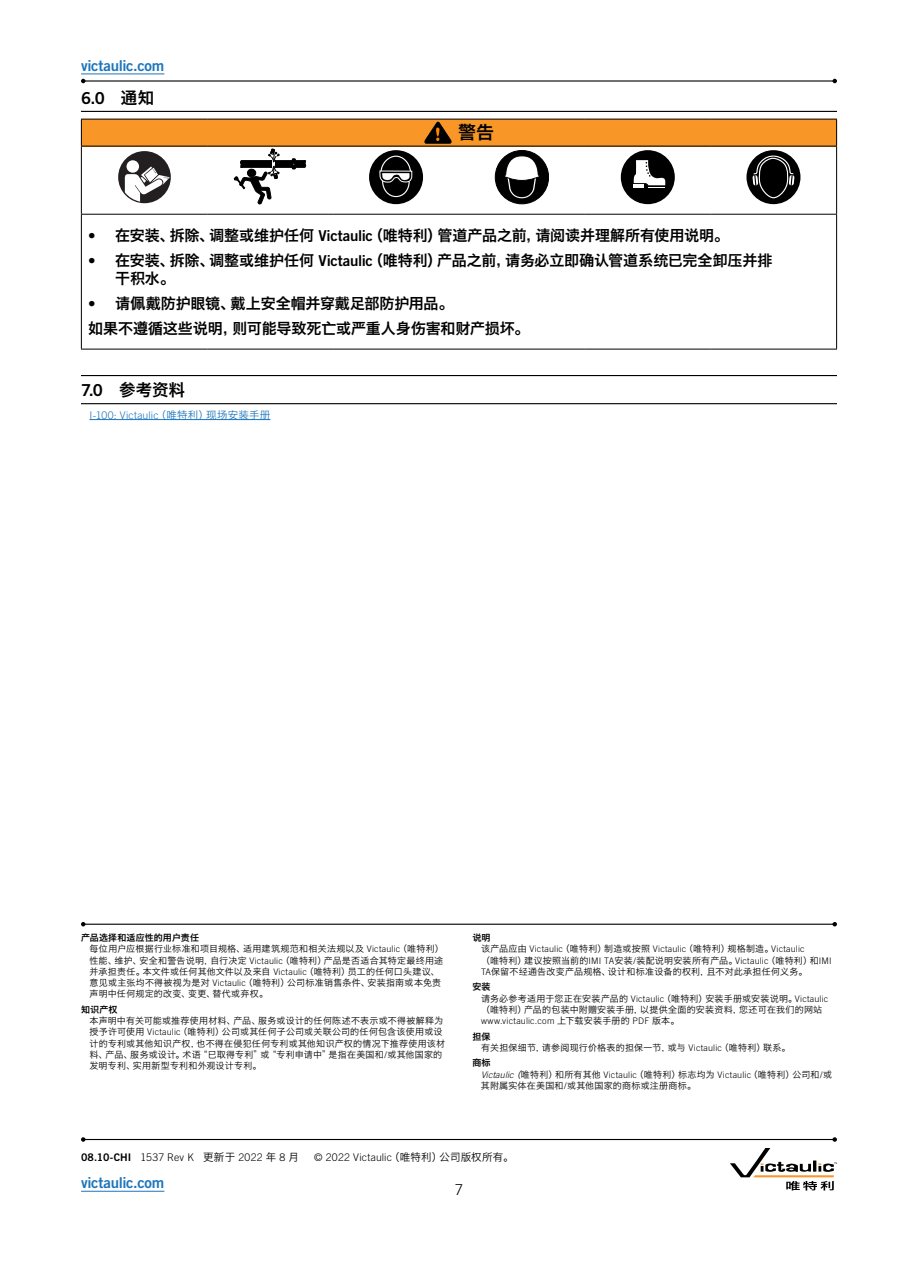
<style>
.page{position:relative;width:918px;height:1263px;background:#fff}
.page>*{position:absolute;margin:0;border:0;box-sizing:border-box;transform-origin:0 0}
.t1{font:18px "Hiragino Sans GB W6";color:#000}
.t2{font:16.5px "Hiragino Sans GB W6";color:#000}
.t3{font:16.5px "Trade Gothic LT Std Bd 2";color:#000}
.t4{font:15px/18px "Hiragino Sans GB W6";letter-spacing:-.005em;color:#000}
.t5{font:15px "Trade Gothic LT Std Bd 2";letter-spacing:-.02em;color:#1c75bc}
.t6{font:300 15px "Trade Gothic LT Std";color:#000}
.t7{font:300 10.5px "Trade Gothic LT Std";letter-spacing:.02em;color:#000}
.t8{font:300 10.5px "Trade Gothic LT Std";letter-spacing:.02em;color:#1c75bc}
.t9{font:9px/11.2px "Hiragino Sans GB W3";letter-spacing:.025em;color:#000}
.t10{font:300 9px "Trade Gothic LT Std";letter-spacing:.025em;color:#000}
.t11{font:9px "Hiragino Sans GB W6";letter-spacing:.01em;color:#000}
.s1{font-family:"Hiragino Sans GB W6"}
.s2{font-family:"Trade Gothic LT Std";font-weight:300}
.s3{font-family:"Trade Gothic LT Std Bd 2"}
.s4{font-family:"Hiragino Sans GB W3";font-weight:400}
.s5{font-family:"Trade Gothic LT Std";font-weight:300;font-style:italic}
.s6{font-style:italic}
.s7{font-family:"Trade Gothic LT Std Bd 2";font-weight:400}
</style>
<div class="page">
<hr style="left:83px;top:924px;width:752px;height:1px;background:#000">
<svg style="left:81px;top:922px;width:5px;height:4px"></svg>
<svg style="left:832px;top:922px;width:5px;height:4px"></svg>
<hr style="left:81px;top:1191px;width:83px;height:1px;background:#1c75bc">
<hr style="left:81px;top:111px;width:756px;height:1px;background:#000">
<hr style="left:81px;top:375px;width:756px;height:1px;background:#000">
<hr style="left:81px;top:403px;width:756px;height:1px;background:#000">
<hr style="left:90px;top:419px;width:180px;height:1px;background:#1c75bc">
<div style="left:81px;top:119px;width:756px;height:27px;background:#f89728"></div>
<hr style="left:81px;top:119px;width:126px;height:1px;background:#000">
<svg style="left:81px;top:119px;width:1px;height:27px"></svg>
<hr style="left:207px;top:119px;width:126px;height:1px;background:#000">
<hr style="left:333px;top:119px;width:126px;height:1px;background:#000">
<hr style="left:459px;top:119px;width:126px;height:1px;background:#000">
<hr style="left:585px;top:119px;width:126px;height:1px;background:#000">
<hr style="left:711px;top:119px;width:126px;height:1px;background:#000">
<svg style="left:836px;top:119px;width:1px;height:27px"></svg>
<hr style="left:81px;top:146px;width:126px;height:1px;background:#000">
<hr style="left:81px;top:146px;width:1px;height:68px;background:#000">
<hr style="left:207px;top:146px;width:126px;height:1px;background:#000">
<hr style="left:333px;top:146px;width:126px;height:1px;background:#000">
<hr style="left:459px;top:146px;width:126px;height:1px;background:#000">
<hr style="left:585px;top:146px;width:126px;height:1px;background:#000">
<hr style="left:711px;top:146px;width:126px;height:1px;background:#000">
<hr style="left:836px;top:146px;width:1px;height:68px;background:#000">
<hr style="left:81px;top:214px;width:126px;height:1px;background:#000">
<hr style="left:81px;top:215px;width:1px;height:134px;background:#000">
<hr style="left:207px;top:214px;width:126px;height:1px;background:#000">
<hr style="left:333px;top:214px;width:126px;height:1px;background:#000">
<hr style="left:459px;top:214px;width:126px;height:1px;background:#000">
<hr style="left:585px;top:214px;width:126px;height:1px;background:#000">
<hr style="left:711px;top:214px;width:126px;height:1px;background:#000">
<hr style="left:836px;top:215px;width:1px;height:134px;background:#000">
<hr style="left:81px;top:349px;width:126px;height:1px;background:#000">
<hr style="left:207px;top:349px;width:126px;height:1px;background:#000">
<hr style="left:333px;top:349px;width:126px;height:1px;background:#000">
<hr style="left:459px;top:349px;width:126px;height:1px;background:#000">
<hr style="left:585px;top:349px;width:126px;height:1px;background:#000">
<hr style="left:711px;top:349px;width:126px;height:1px;background:#000">
<svg style="left:424px;top:122px;width:28px;height:21px"></svg>
<svg style="left:118px;top:151px;width:53px;height:52px"></svg>
<svg style="left:234px;top:148px;width:73px;height:56px"></svg>
<div style="left:369px;top:150px;width:54px;height:54px;background:#000;border-radius:50%"></div>
<svg style="left:379px;top:155px;width:33px;height:43px"></svg>
<div style="left:495px;top:150px;width:54px;height:54px;background:#000;border-radius:50%"></div>
<div style="left:495px;top:150px;width:54px;height:54px;border:1px solid #000;border-radius:50%"></div>
<svg style="left:503px;top:156px;width:37px;height:42px"></svg>
<div style="left:621px;top:150px;width:54px;height:54px;background:#000;border-radius:50%"></div>
<svg style="left:634px;top:160px;width:31px;height:28px"></svg>
<div style="left:747px;top:150px;width:53px;height:54px;background:#000;border-radius:50%"></div>
<svg style="left:752px;top:154px;width:43px;height:45px"></svg>
<hr style="left:83px;top:80px;width:752px;height:2px;background:#000">
<svg style="left:81px;top:79px;width:5px;height:4px"></svg>
<svg style="left:832px;top:79px;width:5px;height:4px"></svg>
<hr style="left:83px;top:1139px;width:752px;height:1px;background:#000">
<svg style="left:81px;top:1137px;width:5px;height:5px"></svg>
<svg style="left:832px;top:1137px;width:5px;height:5px"></svg>
<hr style="left:81px;top:74px;width:83px;height:1px;background:#1c75bc">
<svg style="left:730px;top:1148px;width:107px;height:42px"></svg>
<h3 class="t5" style="left:81px;top:56px;width:85px">victaulic.com</h3>
<h2 class="t3" style="left:81px;top:88px;width:75px">6.0 <span class="s1">通知</span></h2>
<h1 class="t1" style="left:458px;top:120px;width:37px">警告</h1>
<h3 class="t4" style="left:88px;top:226px;width:642px"><span class="s2">•</span> 在安装、拆除、调整或维护任何 <span class="s3">Victaulic</span>（唯特利）管道产品之前，请阅读并理解所有使用说明。</h3>
<h3 class="t4" style="left:115px;top:251px;width:659px;text-indent:-27px"><span class="s2">•</span> 在安装、拆除、调整或维护任何 <span class="s3">Victaulic</span>（唯特利）产品之前，请务必立即确认管道系统已完全卸压并排干积水。</h3>
<h3 class="t4" style="left:88px;top:290px;width:442px;line-height:24.8px"><span class="s2">•</span> 请佩戴防护眼镜、戴上安全帽并穿戴足部防护用品。<br>如果不遵循这些说明，则可能导致死亡或严重人身伤害和财产损坏。</h3>
<h2 class="t2" style="left:81px;top:379px;width:106px"><span class="s3">7.0</span> 参考资料</h2>
<p class="t8" style="left:90px;top:409px;width:182px">I-100: Victaulic<span class="s4">（唯特利）现场安装手册</span></p>
<p class="t11" style="left:81px;top:932px;width:120px">产品选择和适应性的用户责任</p>
<p class="t9" style="left:90px;top:943px;width:356px">每位用户应根据行业标准和项目规格、适用建筑规范和相关法规以及 <span class="s2">Victaulic</span>（唯特利）性能、维护、安全和警告说明，自行决定 <span class="s2">Victaulic</span>（唯特利）产品是否适合其特定最终用途并承担责任。本文件或任何其他文件以及来自 <span class="s2">Victaulic</span>（唯特利）员工的任何口头建议、意见或主张均不得被视为是对 <span class="s2">Victaulic</span>（唯特利）公司标准销售条件、安装指南或本免责声明中任何规定的改变、变更、替代或弃权。</p>
<p class="t11" style="left:81px;top:1003px;width:38px">知识产权</p>
<p class="t9" style="left:90px;top:1015px;width:357px">本声明中有关可能或推荐使用材料、产品、服务或设计的任何陈述不表示或不得被解释为授予许可使用 <span class="s2">Victaulic</span>（唯特利）公司或其任何子公司或关联公司的任何包含该使用或设计的专利或其他知识产权，也不得在侵犯任何专利或其他知识产权的情况下推荐使用该材料、产品、服务或设计。术语“已取得专利”或“专利申请中”是指在美国和<span class="s2">/</span>或其他国家的发明专利、实用新型专利和外观设计专利。</p>
<p class="t11" style="left:472px;top:932px;width:20px">说明</p>
<p class="t10" style="left:481px;top:944px;width:325px"><span class="s4">该产品应由</span> Victaulic<span class="s4">（唯特利）制造或按照</span> Victaulic<span class="s4">（唯特利）规格制造。</span>Victaulic</p>
<p class="t9" style="left:481px;top:954px;width:352px">（唯特利）建议按照当前的<span class="s2">IMI TA</span>安装<span class="s2">/</span>装配说明安装所有产品。<span class="s2">Victaulic</span>（唯特利）和<span class="s2">IMI<br>TA</span>保留不经通告改变产品规格、设计和标准设备的权利，且不对此承担任何义务。</p>
<p class="t11" style="left:472px;top:981px;width:20px">安装</p>
<p class="t9" style="left:481px;top:992px;width:349px">请务必参考适用于您正在安装产品的 <span class="s2">Victaulic</span>（唯特利）安装手册或安装说明。<span class="s2">Victaulic</span>（唯特利）产品的包装中附赠安装手册，以提供全面的安装资料，您还可在我们的网站</p>
<p class="t10" style="left:481px;top:1015px;width:200px">www.victaulic.com <span class="s4">上下载安装手册的</span> PDF <span class="s4">版本。</span></p>
<p class="t11" style="left:472px;top:1030px;width:20px">担保</p>
<p class="t9" style="left:481px;top:1042px;width:311px">有关担保细节，请参阅现行价格表的担保一节，或与 <span class="s2">Victaulic</span>（唯特利）联系。</p>
<p class="t11" style="left:472px;top:1057px;width:20px">商标</p>
<p class="t9" style="left:481px;top:1068px;width:353px"><span class="s5">Victaulic</span><span class="s6">（</span>唯特利）和所有其他 <span class="s2">Victaulic</span>（唯特利）标志均为 <span class="s2">Victaulic</span>（唯特利）公司和<span class="s2">/</span>或其附属实体在美国和<span class="s2">/</span>或其他国家的商标或注册商标。</p>
<p class="t7" style="left:81px;top:1151px;width:220px"><span class="s7">08.10-CHI</span> 1537 Rev K <span class="s4">更新于</span> 2022 <span class="s4">年</span> 8 <span class="s4">月</span></p>
<p class="t7" style="left:314px;top:1151px;width:201px">© 2022 Victaulic<span class="s4">（唯特利）公司版权所有。</span></p>
<h3 class="t5" style="left:81px;top:1173px;width:85px">victaulic.com</h3>
<h3 class="t6" style="left:455px;top:1181px;width:10px">7</h3>
</div>
